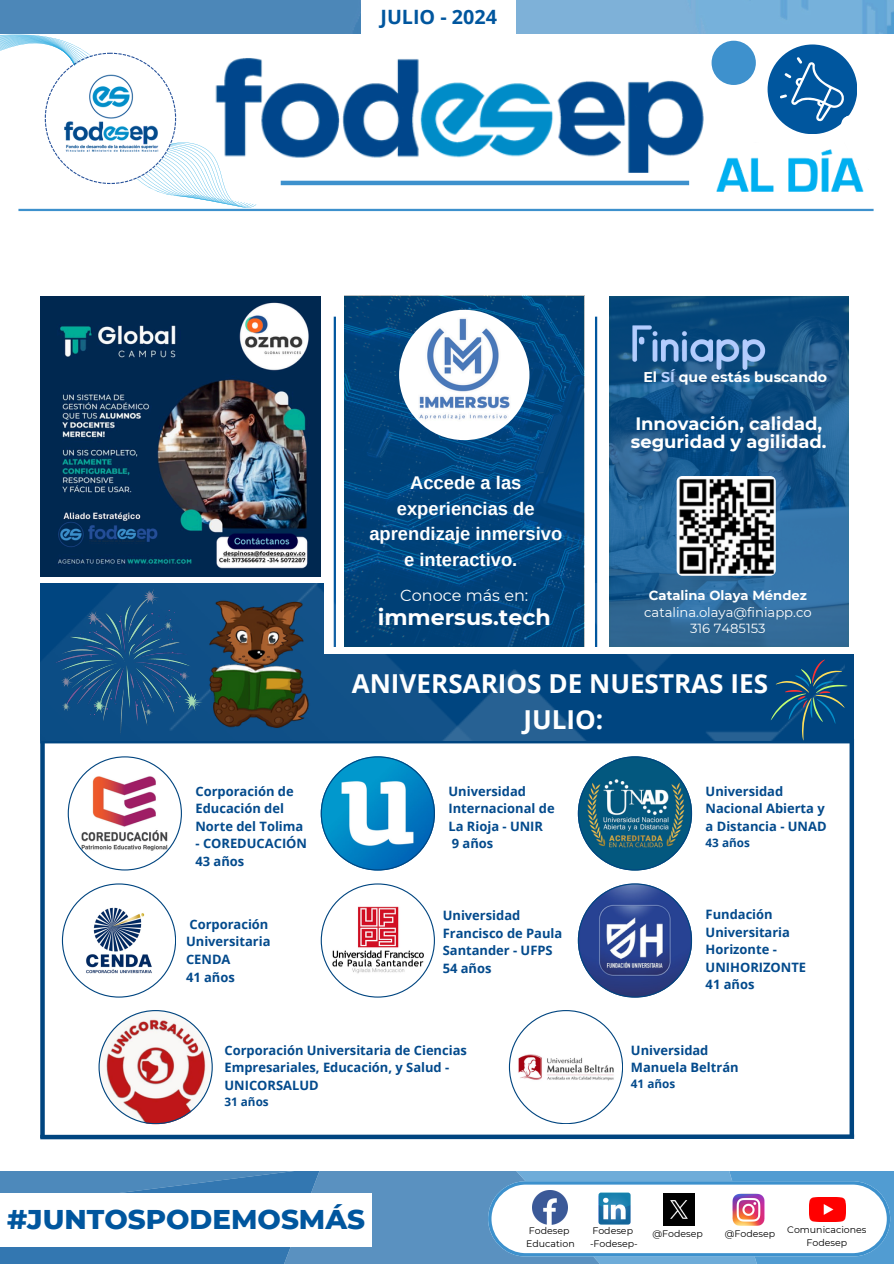
<style>
.page{position:relative;width:894px;height:1264px;background:#fff}
.page>*{position:absolute;margin:0;border:0;box-sizing:border-box;transform-origin:0 0}
.t1{font:800 27.75px "Montserrat";color:#00569e}
.t2{font:700 26.1px/36px "Open Sans";color:#fff;text-align:center}
.t3{font:700 23.7px/32.7px "Open Sans";color:#fff;text-align:center}
.t4{font:700 22.2px "Montserrat";color:#fff}
.t5{font:700 19.8px "Open Sans";color:#00569e}
.t6{font:700 18.3px/25.7px "Arimo";color:#fff;text-align:center}
.t7{font:700 17.85px/17.5px "Montserrat";color:#fff}
.t8{font:16.05px "Montserrat";color:#fff}
.t9{font:700 14.1px "Montserrat";color:#fff}
.t10{font:13.2px "Montserrat";color:#fff}
.t11{font:700 13.2px "Montserrat";color:#fff}
.t12{font:700 12.9px/17.5px "Open Sans";color:#034a8c}
.t13{font:700 11.7px "Open Sans";color:#034a8c}
.t14{font:9.45px "Montserrat";color:#000}
.s1{color:#b8d1ff}
</style>
<div class="page">
<svg style="left:0;top:1171px;width:893px;height:92px"></svg>
<div style="left:0;top:1193px;width:371px;height:54px;background:#fff"></div>
<img style="left:0;top:0;width:893px;height:33px">
<img style="left:212px;top:23px;width:503px;height:150px">
<div style="left:708px;top:140px;width:20px;height:17px;background:#fff"></div>
<div style="left:361px;top:0;width:155px;height:37px;background:#fff"></div>
<hr style="left:280px;top:181px;width:409px;height:4px;background:#3d91cd">
<div style="left:767px;top:44px;width:90px;height:90px;background:#00569e;border-radius:50%"></div>
<div style="left:711px;top:41px;width:44px;height:44px;background:#3e91cd;border-radius:50%"></div>
<hr style="left:18px;top:209px;width:855px;height:2px;background:#3d91cd">
<img style="left:712px;top:157px;width:155px;height:52px">
<svg style="left:779px;top:57px;width:88px;height:117px"></svg>
<svg style="left:45px;top:739px;width:804px;height:4px;background:#054982"></svg>
<svg style="left:0;top:33px;width:256px;height:177px"></svg>
<img style="left:62px;top:72px;width:99px;height:83px">
<svg style="left:849px;top:739px;width:4px;height:395px;background:#225d91"></svg>
<div style="left:40px;top:722px;width:5px;height:415px;background:#004580"></div>
<img style="left:532px;top:1189px;width:35px;height:35px">
<img style="left:597px;top:1191px;width:33px;height:34px">
<img style="left:663px;top:1193px;width:31px;height:32px">
<img style="left:731px;top:1192px;width:35px;height:35px">
<img style="left:808px;top:1197px;width:36px;height:24px">
<svg style="left:62px;top:883px;width:113px;height:114px"></svg>
<div style="left:40px;top:1134px;width:813px;height:5px;background:#004580"></div>
<svg style="left:320px;top:883px;width:114px;height:114px"></svg>
<svg style="left:577px;top:883px;width:114px;height:114px"></svg>
<svg style="left:577px;top:756px;width:114px;height:114px"></svg>
<svg style="left:508px;top:1010px;width:114px;height:113px"></svg>
<svg style="left:98px;top:1010px;width:114px;height:113px"></svg>
<svg style="left:320px;top:756px;width:114px;height:114px"></svg>
<svg style="left:68px;top:756px;width:113px;height:114px"></svg>
<hr style="left:333px;top:316px;width:3px;height:331px;background:#00569e">
<hr style="left:594px;top:316px;width:3px;height:331px;background:#00569e">
<img style="left:40px;top:297px;width:280px;height:280px">
<img style="left:41px;top:583px;width:803px;height:157px">
<img style="left:345px;top:296px;width:239px;height:350px">
<img style="left:399px;top:310px;width:130px;height:130px;border-radius:50%">
<img style="left:609px;top:297px;width:238px;height:349px">
<img style="left:613px;top:317px;width:165px;height:58px">
<img style="left:676px;top:476px;width:99px;height:99px;border-radius:6px">
<img style="left:203px;top:593px;width:132px;height:140px">
<svg style="left:770px;top:659px;width:76px;height:81px;background:#13517f"></svg>
<img style="left:55px;top:589px;width:148px;height:145px">
<p class="t5" style="left:380px;top:3px;width:118px">JULIO - 2024</p>
<p class="t6" style="left:369px;top:470px;width:194px">Accede a las experiencias de aprendizaje inmersivo e interactivo.</p>
<p class="t3" style="left:402px;top:483px;width:164px">NUESTRAS IES<br>JUNIO:</p>
<p class="t8" style="left:400px;top:585px;width:130px">Conoce más en:</p>
<h3 class="t4" style="left:377px;top:603px;width:174px">immersus.tech</h3>
<p class="t9" style="left:643px;top:369px;width:185px">El <span class="s1">SÍ</span> que estás buscando</p>
<p class="t7" style="left:630px;top:415px;width:197px">Innovación, calidad, seguridad y agilidad.</p>
<p class="t11" style="left:648px;top:587px;width:159px">Catalina Olaya Méndez</p>
<h6 class="t10" style="left:644px;top:604px;width:169px">catalina.olaya@finiapp.co</h6>
<h6 class="t10" style="left:690px;top:620px;width:77px">316 7485153</h6>
<h6 class="t12" style="left:195px;top:782px;width:109px">Corporación de<br>Educación del<br>Norte del Tolima</h6>
<h6 class="t12" style="left:195px;top:834px;width:113px">- COREDUCACIÓN<br>43 años</h6>
<p class="t12" style="left:186px;top:915px;width:86px">Corporación<br>Universitaria<br>CENDA<br>41 años</p>
<p class="t2" style="left:352px;top:664px;width:417px">ANIVERSARIOS DE NUESTRAS IES<br>JULIO:</p>
<p class="t12" style="left:448px;top:782px;width:108px">Universidad<br>Internacional de<br>La Rioja - UNIR<br>9 años</p>
<p class="t12" style="left:705px;top:782px;width:122px">Universidad<br>Nacional Abierta y a Distancia - UNAD</p>
<p class="t13" style="left:705px;top:834px;width:46px">43 años</p>
<h6 class="t12" style="left:442px;top:906px;width:121px">Universidad<br>Francisco de Paula<br>Santander - UFPS<br>54 años</h6>
<h6 class="t12" style="left:705px;top:905px;width:102px">Fundación<br>Universitaria<br>Horizonte -<br>UNIHORIZONTE<br>41 años</h6>
<p class="t12" style="left:224px;top:1040px;width:244px">Corporación Universitaria de Ciencias<br>Empresariales, Educación, y Salud -<br>UNICORSALUD</p>
<p class="t13" style="left:224px;top:1093px;width:46px">31 años</p>
<h4 class="t1" style="left:7px;top:1202px;width:359px">#JUNTOSPODEMOSMÁS</h4>
<h6 class="t12" style="left:630px;top:1040px;width:109px">Universidad<br>Manuela Beltrán</h6>
<h6 class="t13" style="left:630px;top:1075px;width:46px">41 años</h6>
<h6 class="t14" style="left:528px;top:1224px;width:42px">Fodesep</h6>
<p class="t14" style="left:526px;top:1237px;width:50px">Education</p>
<h1 class="t14" style="left:592px;top:1224px;width:42px">Fodesep</h1>
<p class="t14" style="left:590px;top:1237px;width:49px">-Fodesep-</p>
<p class="t14" style="left:652px;top:1227px;width:52px">@Fodesep</p>
<p class="t14" style="left:724px;top:1227px;width:52px">@Fodesep</p>
<p class="t14" style="left:787px;top:1223px;width:81px">Comunicaciones</p>
<p class="t14" style="left:806px;top:1236px;width:42px">Fodesep</p>
</div>
